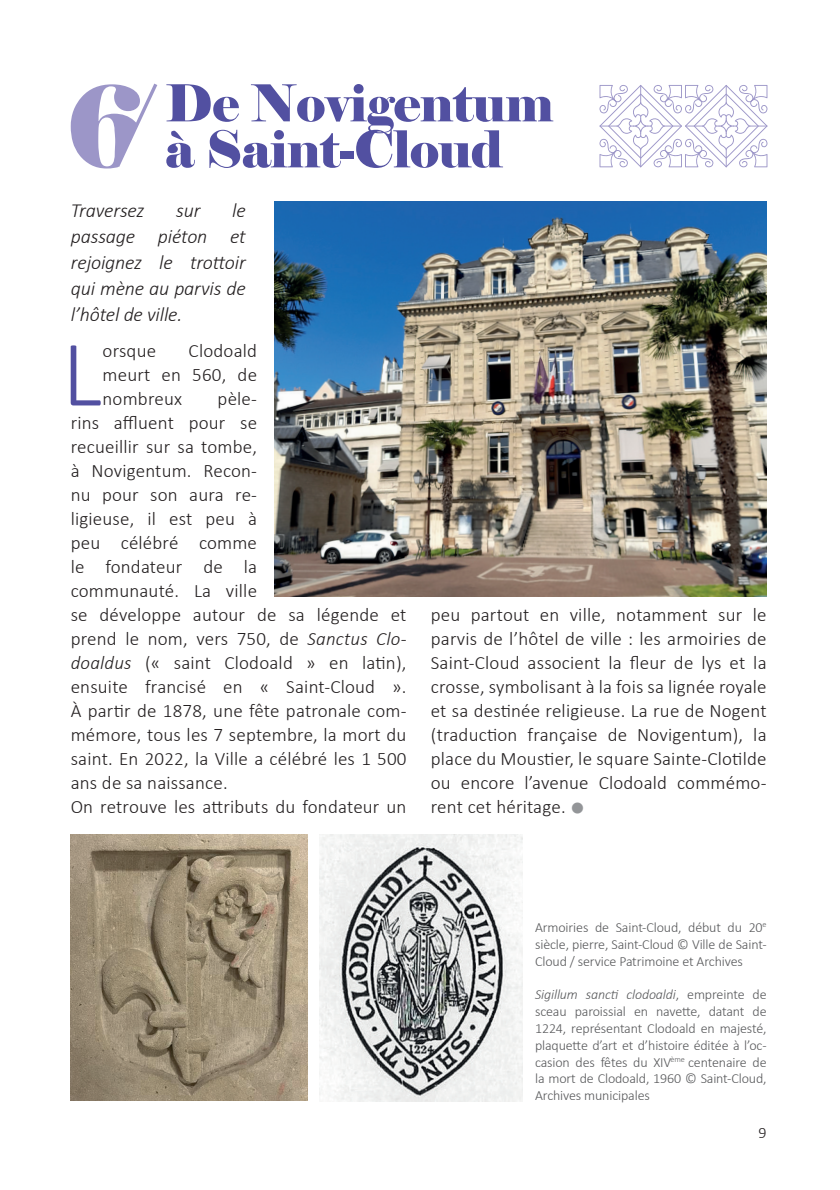
<style>
.page{position:relative;width:840px;height:1190px;background:#fff}
.page>*{position:absolute;margin:0;border:0;box-sizing:border-box;transform-origin:0 0}
.t1{font:300 94.6px "Calibri";color:#5250a1}
.t2{font:50.8px/46px "Elephant";letter-spacing:-.01em;color:#5250a1}
.t3{font:italic 300 20px/26px "Calibri";letter-spacing:-.01em;color:#231f20;text-align:justify}
.t4{font:300 19px/24px "Calibri";letter-spacing:.01em;color:#231f20;text-align:justify}
.t5{font:300 16px "Calibri";color:#231f20}
.t6{font:300 14px/16.8px "Calibri";letter-spacing:-.01em;color:#57585a;text-align:justify}
.s1{font-size:111.8px;color:#9c96c8}
.s2{font-style:italic}
.s3{color:#939598}
</style>
<div class="page">
<svg style="left:116px;top:83px;width:42px;height:84px"></svg>
<img style="left:274px;top:202px;width:492px;height:395px">
<svg style="left:599px;top:85px;width:168px;height:82px"></svg>
<img style="left:319px;top:834px;width:203px;height:268px">
<img style="left:71px;top:834px;width:236px;height:266px">
<h2 class="t2" style="left:165px;top:81px;width:390px;text-indent:-98px"><span class="s1">6</span> De Novigentum à Saint-Cloud</h2>
<p class="t3" style="left:71px;top:197px;width:75px">Traversez</p>
<p class="t3" style="left:176px;top:197px;width:26px">sur</p>
<p class="t3" style="left:71px;top:197px;width:176px;text-indent:161px">le passage piéton et rejoignez le trottoir qui mène au parvis de l’hôtel de ville.</p>
<h1 class="t1" style="left:62px;top:315px;width:41px">L</h1>
<p class="t4" style="left:103px;top:339px;width:55px">orsque</p>
<p class="t4" style="left:103px;top:339px;width:156px;text-indent:86px">Clodoald meurt en 560, de nombreux</p>
<p class="t4" style="left:71px;top:387px;width:337px;text-align:left;text-indent:147px">pèle-<br>rins affluent pour se<br>recueillir sur sa tombe,<br>à Novigentum. Recon-<br>nu pour son aura re-<br>ligieuse, il est peu à<br>peu célébré comme<br>le fondateur de la<br>communauté. La ville<br>se développe autour de sa légende et prend le nom, vers 750, de <span class="s2">Sanctus Clo&shy;doaldus</span> (« saint Clodoald » en latin), ensuite francisé en « Saint-Cloud ».<br>À partir de 1878, une fête patronale com&shy;mémore, tous les 7 septembre, la mort du saint. En 2022, la Ville a célébré les 1 500 ans de sa naissance.<br>On retrouve les attributs du fondateur un</p>
<p class="t4" style="left:430px;top:603px;width:337px">peu partout en ville, notamment sur le parvis de l’hôtel de ville : les armoiries de Saint-Cloud associent la fleur de lys et la crosse, symbolisant à la fois sa lignée royale et sa destinée religieuse. La rue de Nogent (traduction française de Novigentum), la place du Moustier, le square Sainte-Clotilde ou encore l’avenue Clodoald commémo&shy;rent cet héritage. <span class="s3">●</span></p>
<p class="t6" style="left:535px;top:919px;width:233px">Armoiries de Saint-Cloud, début du 20<sup>e </sup>siècle, pierre, Saint-Cloud © Ville de Saint-Cloud / service Patrimoine et Archives</p>
<p class="t6" style="left:535px;top:986px;width:233px"><span class="s2">Sigillum sancti clodoaldi</span>, empreinte de sceau paroissial en navette, datant de 1224, représentant Clodoald en majesté, plaquette d’art et d’histoire éditée à l’oc&shy;casion des fêtes du XIV<sup>ème</sup> centenaire de la mort de Clodoald, 1960 © Saint-Cloud, Archives municipales</p>
<p class="t5" style="left:758px;top:1122px;width:10px">9</p>
</div>
